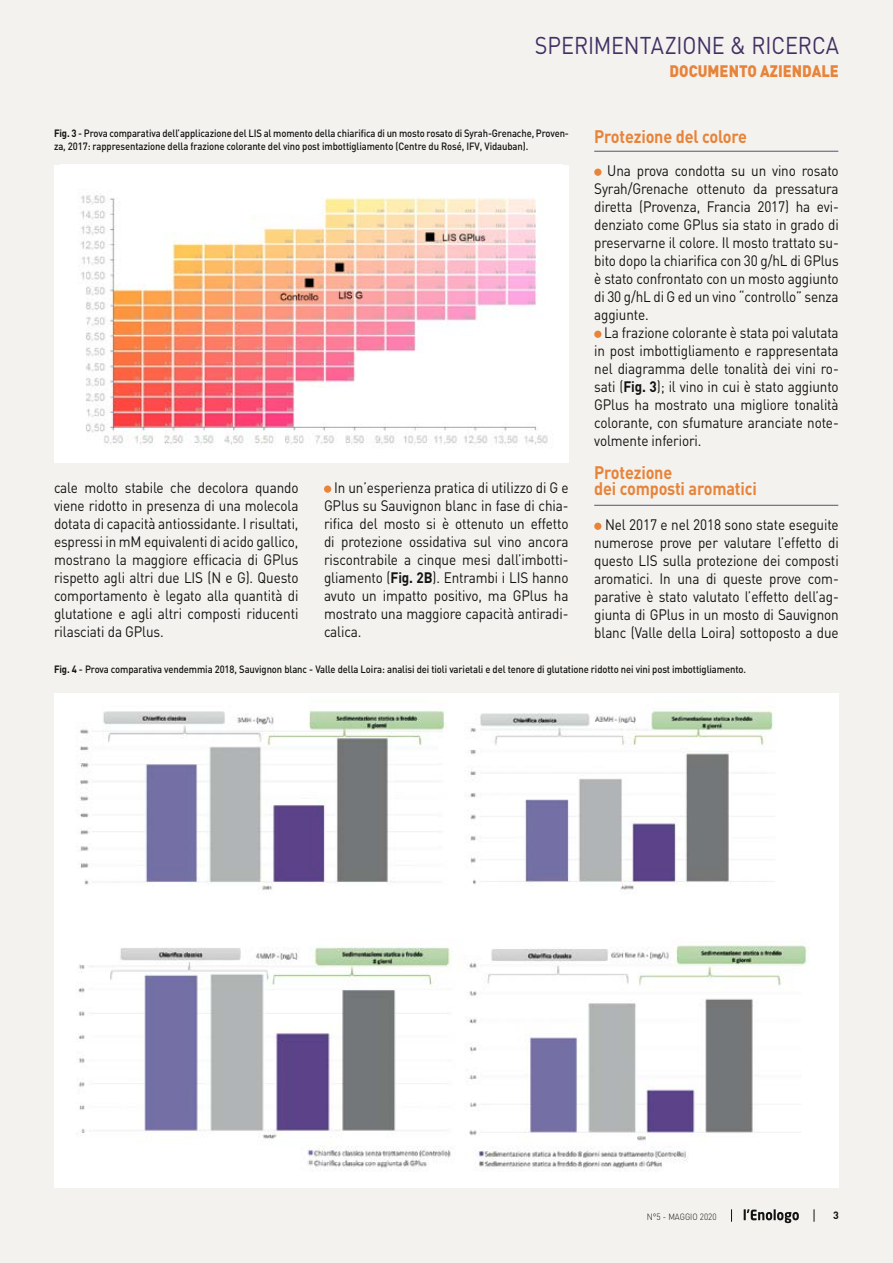
<style>
.page{position:relative;width:893px;height:1263px;background:#f3f2ee}
.page>*{position:absolute;margin:0;border:0;box-sizing:border-box;transform-origin:0 0}
.t1{font:24px "DIN";letter-spacing:-.005em;color:#423065;scale:.9 1}
.t2{font:700 18px/16.5px "DIN";letter-spacing:-.01em;color:#e8833a;scale:.9 1}
.t3{font:900 16.5px "DIN";color:#e8833a;scale:.9 1}
.t4{font:15px/18px "DIN";letter-spacing:-.01em;color:#121212;text-align:justify;scale:.9 1}
.t5{font:500 10.5px/13.5px "DIN";letter-spacing:-.01em;color:#121212;scale:.9 1}
.t6{font:700 10.5px "DIN";color:#121212}
.t7{font:300 9px "DIN";color:#121212;scale:.9 1}
.s1{font-weight:700}
</style>
<div class="page">
<svg style="left:744px;top:1209px;width:55px;height:14px"></svg>
<svg style="left:814px;top:1209px;width:1px;height:13px"></svg>
<svg style="left:731px;top:1209px;width:1px;height:13px"></svg>
<div style="left:54px;top:693px;width:785px;height:495px;background:#fff"></div>
<img style="left:78px;top:710px;width:731px;height:460px">
<div style="left:324px;top:485px;width:7px;height:8px;background:#e8833a;border-radius:50%"></div>
<hr style="left:594px;top:151px;width:244px;height:1px;background:#5b4e7c">
<div style="left:594px;top:169px;width:7px;height:7px;background:#e8833a;border-radius:50%"></div>
<div style="left:594px;top:331px;width:7px;height:7px;background:#e8833a;border-radius:50%"></div>
<hr style="left:594px;top:505px;width:244px;height:1px;background:#5b4e7c">
<div style="left:594px;top:523px;width:7px;height:7px;background:#e8833a;border-radius:50%"></div>
<div style="left:54px;top:165px;width:515px;height:298px;background:#fff"></div>
<img style="left:81px;top:193px;width:467px;height:252px">
<h1 class="t1" style="left:535px;top:30px;width:340px">SPERIMENTAZIONE &amp; RICERCA</h1>
<p class="t5" style="left:54px;top:126px;width:574px"><span class="s1">Fig. 3</span> - Prova comparativa dell’applicazione del LIS al momento della chiarifica di un mosto rosato di Syrah-Grenache, Proven&shy;za, 2017: rappresentazione della frazione colorante del vino post imbottigliamento (Centre du Rosé, IFV, Vidauban).</p>
<p class="t4" style="left:54px;top:478px;width:273px">cale molto stabile che decolora quando viene ridotto in presenza di una molecola dotata di capacità antiossidante. I risultati, espressi in mM equivalenti di acido gallico, mostrano la maggiore efficacia di GPlus rispetto agli altri due LIS (N e G). Questo comportamento è legato alla quantità di glutatione e agli altri composti riducenti rilasciati da GPlus.</p>
<p class="t4" style="left:324px;top:478px;width:273px;text-indent:10px">In un’esperienza pratica di utilizzo di G e GPlus su Sauvignon blanc in fase di chia&shy;rifica del mosto si è ottenuto un effetto di protezione ossidativa sul vino ancora riscontrabile a cinque mesi dall’imbotti&shy;gliamento (<span class="s1">Fig. 2B</span>). Entrambi i LIS hanno avuto un impatto positivo, ma GPlus ha mostrato una maggiore capacità antiradi&shy;calica.</p>
<p class="t3" style="left:670px;top:60px;width:190px">DOCUMENTO AZIENDALE</p>
<p class="t2" style="left:594px;top:127px;width:171px">Protezione del colore</p>
<p class="t4" style="left:594px;top:161px;width:273px;text-indent:13px">Una prova condotta su un vino rosato Syrah/Grenache ottenuto da pressatura diretta (Provenza, Francia 2017) ha evi&shy;denziato come GPlus sia stato in grado di preservarne il colore. Il mosto trattato su&shy;bito dopo la chiarifica con 30 g/hL di GPlus è stato confrontato con un mosto aggiunto di 30 g/hL di G ed un vino “controllo” senza aggiunte.</p>
<p class="t4" style="left:594px;top:323px;width:273px;text-indent:10px">La frazione colorante è stata poi valutata in post imbottigliamento e rappresentata nel diagramma delle tonalità dei vini ro&shy;sati (<span class="s1">Fig. 3</span>); il vino in cui è stato aggiunto GPlus ha mostrato una migliore tonalità colorante, con sfumature aranciate note&shy;volmente inferiori.</p>
<p class="t2" style="left:594px;top:463px;width:182px">Protezione<br>dei composti aromatici</p>
<p class="t4" style="left:594px;top:515px;width:273px;text-indent:11px">Nel 2017 e nel 2018 sono state eseguite numerose prove per valutare l’effetto di questo LIS sulla protezione dei composti aromatici. In una di queste prove com&shy;parative è stato valutato l’effetto dell’ag&shy;giunta di GPlus in un mosto di Sauvignon blanc (Valle della Loira) sottoposto a due</p>
<p class="t5" style="left:54px;top:662px;width:770px"><span class="s1">Fig. 4</span> - Prova comparativa vendemmia 2018, Sauvignon blanc - Valle della Loira: analisi dei tioli varietali e del tenore di glutatione ridotto nei vini post imbottigliamento.</p>
<p class="t7" style="left:647px;top:1211px;width:79px">N°5 - MAGGIO 2020</p>
<p class="t6" style="left:833px;top:1208px;width:7px">3</p>
</div>
